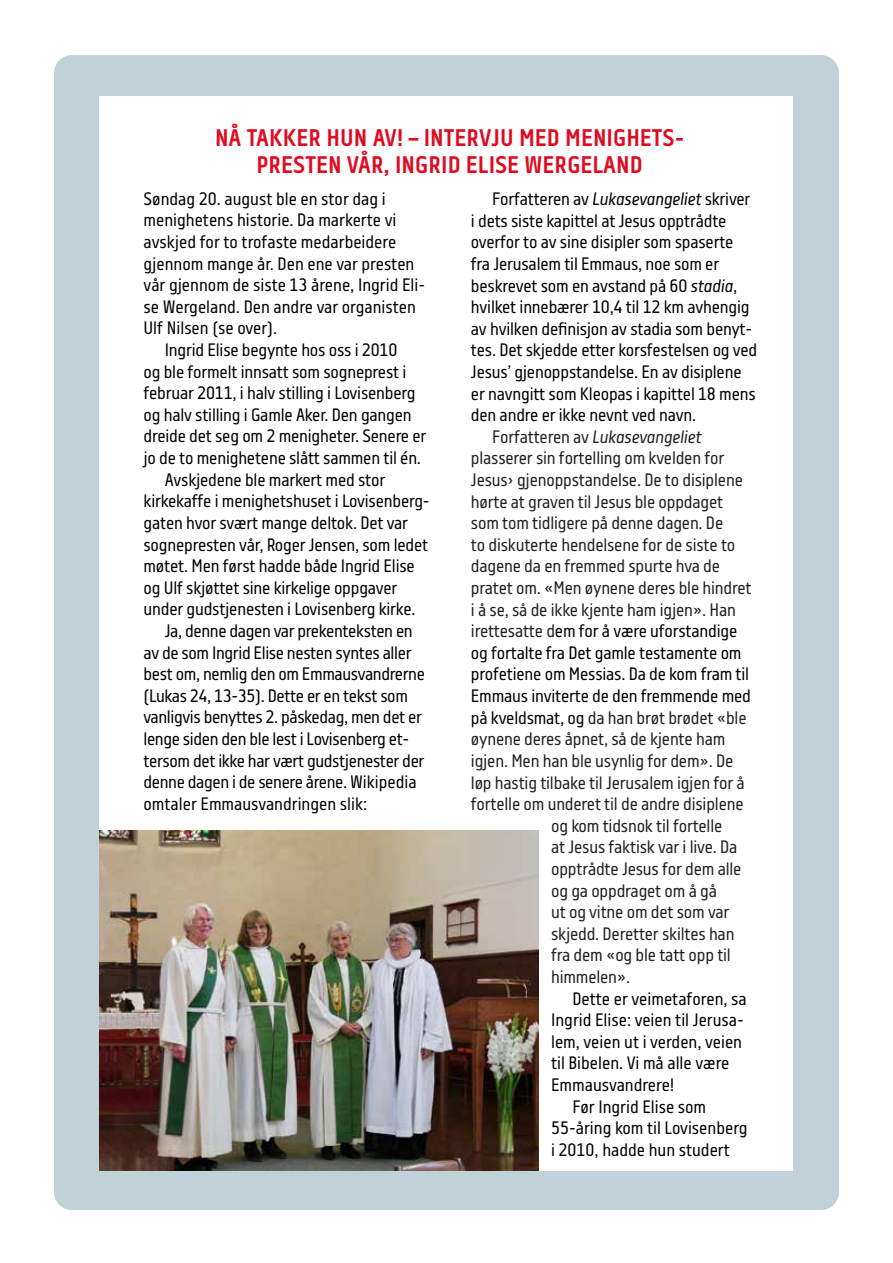
<style>
.page{position:relative;width:893px;height:1263px;background:#fff}
.page>*{position:absolute;margin:0;border:0;box-sizing:border-box;transform-origin:0 0}
.t1{font:700 24px/27px "Centima";color:#e10b21;text-align:center}
.t2{font:18px "Centima";letter-spacing:-.01em;color:#000}
.t3{font:18px "Centima";letter-spacing:-.01em;color:#202122}
.t4{font:italic 18px "Centima";letter-spacing:-.01em;color:#202122}
.s1{font-style:italic}
.s2{font-style:normal}
.s3{color:#202122}
.s4{color:#000}
</style>
<div class="page">
<div style="left:54px;top:55px;width:785px;height:1155px;background:#c0d1d7;border-radius:18px"></div>
<div style="left:100px;top:97px;width:693px;height:1074px;background:#fff"></div>
<img style="left:100px;top:831px;width:438px;height:340px">
<h1 class="t1" style="left:215px;top:124px;width:471px">NÅ TAKKER HUN AV! – INTERVJU MED MENIGHETS-<br>PRESTEN VÅR, INGRID ELISE WERGELAND</h1>
<p class="t2" style="left:144px;top:188px;width:244px">Søndag 20. august ble en stor dag i</p>
<p class="t2" style="left:144px;top:210px;width:254px">menighetens historie. Da markerte vi</p>
<p class="t2" style="left:144px;top:232px;width:254px">avskjed for to trofaste medarbeidere</p>
<p class="t2" style="left:144px;top:253px;width:272px">gjennom mange år. Den ene var presten</p>
<p class="t2" style="left:144px;top:275px;width:283px">vår gjennom de siste 13 årene, Ingrid Eli-</p>
<p class="t2" style="left:144px;top:296px;width:274px">se Wergeland. Den andre var organisten</p>
<p class="t2" style="left:144px;top:318px;width:135px">Ulf Nilsen (se over).</p>
<p class="t2" style="left:165px;top:340px;width:234px">Ingrid Elise begynte hos oss i 2010</p>
<p class="t2" style="left:144px;top:361px;width:264px">og ble formelt innsatt som sogneprest i</p>
<p class="t2" style="left:144px;top:383px;width:273px">februar 2011, i halv stilling i Lovisenberg</p>
<p class="t2" style="left:144px;top:404px;width:270px">og halv stilling i Gamle Aker. Den gangen</p>
<p class="t2" style="left:144px;top:426px;width:284px">dreide det seg om 2 menigheter. Senere er</p>
<p class="t2" style="left:144px;top:448px;width:279px">jo de to menighetene slått sammen til én.</p>
<p class="t2" style="left:165px;top:469px;width:222px">Avskjedene ble markert med stor</p>
<p class="t2" style="left:144px;top:491px;width:288px">kirkekaffe i menighetshuset i Lovisenberg-</p>
<p class="t2" style="left:144px;top:512px;width:266px">gaten hvor svært mange deltok. Det var</p>
<p class="t2" style="left:144px;top:534px;width:286px">sognepresten vår, Roger Jensen, som ledet</p>
<p class="t2" style="left:144px;top:556px;width:273px">møtet. Men først hadde både Ingrid Elise</p>
<p class="t2" style="left:144px;top:577px;width:255px">og Ulf skjøttet sine kirkelige oppgaver</p>
<p class="t2" style="left:144px;top:599px;width:274px">under gudstjenesten i Lovisenberg kirke.</p>
<p class="t2" style="left:165px;top:620px;width:249px">Ja, denne dagen var prekenteksten en</p>
<p class="t2" style="left:144px;top:642px;width:269px">av de som Ingrid Elise nesten syntes aller</p>
<p class="t2" style="left:144px;top:664px;width:283px">best om, nemlig den om Emmausvandrerne</p>
<p class="t2" style="left:144px;top:685px;width:266px">(Lukas 24, 13-35). Dette er en tekst som</p>
<p class="t2" style="left:144px;top:707px;width:280px">vanligvis benyttes 2. påskedag, men det er</p>
<p class="t2" style="left:144px;top:728px;width:267px">lenge siden den ble lest i Lovisenberg et-</p>
<p class="t2" style="left:144px;top:750px;width:282px">tersom det ikke har vært gudstjenester der</p>
<p class="t2" style="left:144px;top:772px;width:275px">denne dagen i de senere årene. Wikipedia</p>
<p class="t2" style="left:144px;top:793px;width:225px">omtaler Emmausvandringen slik:</p>
<p class="t2" style="left:492px;top:189px;width:260px">Forfatteren av <span class="s1">Lukasevangeliet</span> skriver</p>
<p class="t2" style="left:471px;top:210px;width:257px">i dets siste kapittel at Jesus opptrådte</p>
<p class="t2" style="left:471px;top:232px;width:264px">overfor to av sine disipler som spaserte</p>
<p class="t2" style="left:471px;top:254px;width:250px">fra Jerusalem til Emmaus, noe som er</p>
<p class="t2" style="left:471px;top:275px;width:268px">beskrevet som en avstand på 60 <span class="s1">stadia</span>,</p>
<p class="t2" style="left:471px;top:297px;width:280px">hvilket innebærer 10,4 til 12 km avhengig</p>
<p class="t2" style="left:471px;top:318px;width:283px">av hvilken definisjon av stadia som benyt-</p>
<p class="t2" style="left:471px;top:340px;width:288px">tes. Det skjedde etter korsfestelsen og ved</p>
<p class="t2" style="left:471px;top:362px;width:272px">Jesus’ gjenoppstandelse. En av disiplene</p>
<p class="t2" style="left:471px;top:383px;width:286px">er navngitt som Kleopas i kapittel 18 mens</p>
<p class="t2" style="left:471px;top:405px;width:227px">den andre er ikke nevnt ved navn.</p>
<p class="t4" style="left:492px;top:426px;width:211px"><span class="s2">Forfatteren av</span> Lukasevangeliet</p>
<p class="t3" style="left:471px;top:448px;width:255px">plasserer sin fortelling om kvelden for</p>
<p class="t3" style="left:471px;top:470px;width:273px">Jesus› gjenoppstandelse. De to disiplene</p>
<p class="t3" style="left:471px;top:491px;width:254px">hørte at graven til Jesus ble oppdaget</p>
<p class="t3" style="left:471px;top:513px;width:254px">som tom tidligere på denne dagen. De</p>
<p class="t3" style="left:471px;top:534px;width:266px">to diskuterte hendelsene for de siste to</p>
<p class="t3" style="left:471px;top:556px;width:251px">dagene da en fremmed spurte hva de</p>
<p class="t3" style="left:471px;top:578px;width:282px">pratet om. «Men øynene deres ble hindret</p>
<p class="t3" style="left:471px;top:599px;width:266px">i å se, så de ikke kjente ham igjen». Han</p>
<p class="t2" style="left:471px;top:621px;width:268px"><span class="s3">irettesatte d</span>em for å være uforstandige</p>
<p class="t2" style="left:471px;top:642px;width:272px">og fortalte fra Det gamle testamente om</p>
<p class="t2" style="left:471px;top:664px;width:280px">profetiene om Messias. Da de kom fram til</p>
<p class="t2" style="left:471px;top:686px;width:281px">Emmaus inviterte de den fremmende med</p>
<p class="t3" style="left:471px;top:707px;width:277px"><span class="s4">på kveldsmat, og</span> da han brøt brødet «ble</p>
<p class="t3" style="left:471px;top:729px;width:256px">øynene deres åpnet, så de kjente ham</p>
<p class="t3" style="left:471px;top:750px;width:264px">igjen. Men han ble usynlig for dem». De</p>
<p class="t3" style="left:471px;top:772px;width:275px">løp hastig tilbake til Jerusalem igjen for å</p>
<p class="t3" style="left:471px;top:794px;width:274px">fortelle om underet til de andre disiplene</p>
<p class="t3" style="left:551px;top:815px;width:173px">og kom tidsnok til fortelle</p>
<p class="t3" style="left:551px;top:837px;width:188px">at Jesus faktisk var i live. Da</p>
<p class="t3" style="left:551px;top:858px;width:192px">opptrådte Jesus for dem alle</p>
<p class="t3" style="left:551px;top:880px;width:167px">og ga oppdraget om å gå</p>
<p class="t3" style="left:551px;top:902px;width:180px">ut og vitne om det som var</p>
<p class="t3" style="left:551px;top:923px;width:185px">skjedd. Deretter skiltes han</p>
<p class="t3" style="left:551px;top:945px;width:181px">fra dem «og ble tatt opp til</p>
<p class="t3" style="left:551px;top:966px;width:81px">himmelen».</p>
<p class="t2" style="left:572px;top:988px;width:176px">Dette er veimetaforen, sa</p>
<p class="t2" style="left:551px;top:1010px;width:194px">Ingrid Elise: veien til Jerusa-</p>
<p class="t2" style="left:551px;top:1031px;width:192px">lem, veien ut i verden, veien</p>
<p class="t2" style="left:551px;top:1053px;width:180px">til Bibelen. Vi må alle være</p>
<p class="t2" style="left:551px;top:1074px;width:125px">Emmausvandrere!</p>
<p class="t2" style="left:572px;top:1096px;width:135px">Før Ingrid Elise som</p>
<p class="t2" style="left:551px;top:1118px;width:198px">55-åring kom til Lovisenberg</p>
<p class="t2" style="left:551px;top:1139px;width:180px">i 2010, hadde hun studert</p>
</div>
